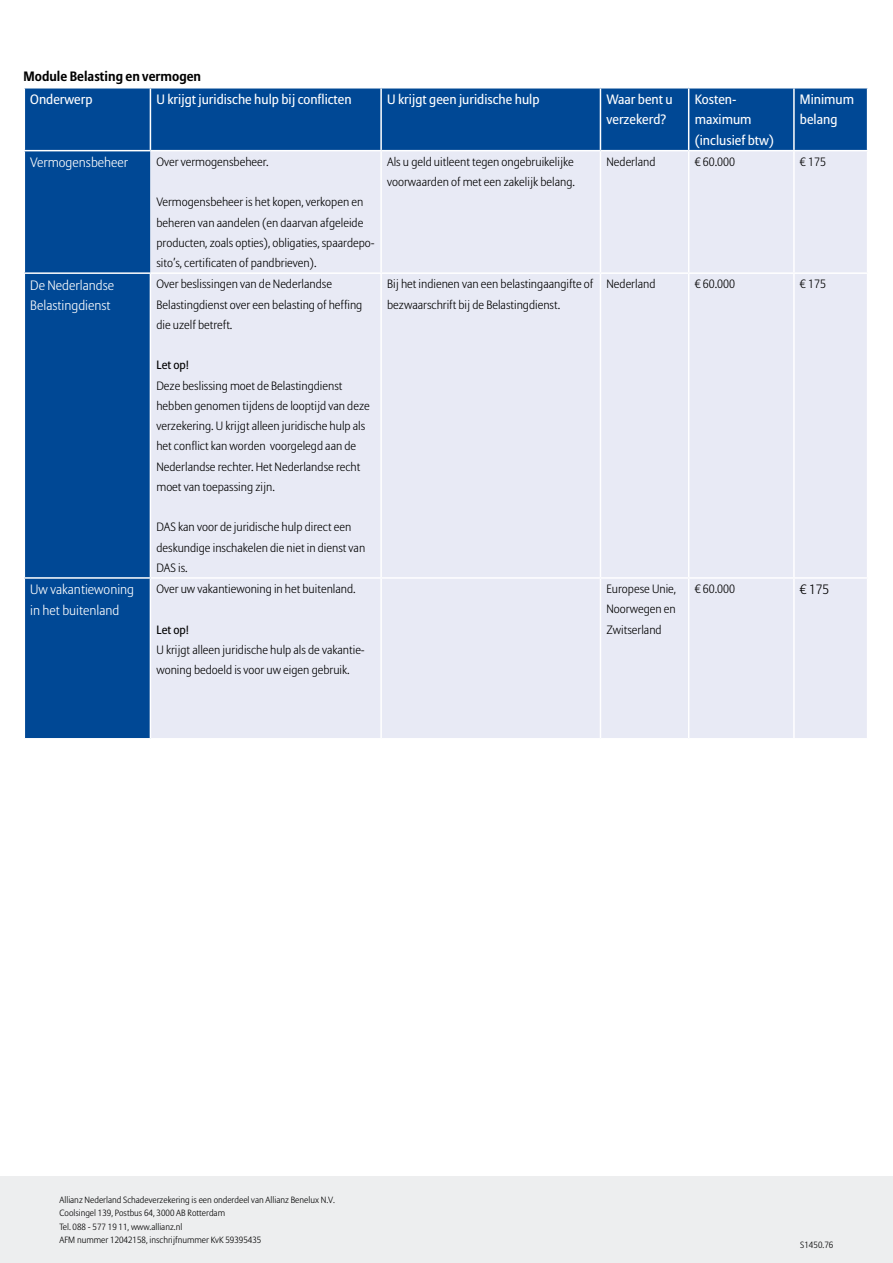
<style>
.page{position:relative;width:893px;height:1263px;background:#fff}
.page>*{position:absolute;margin:0;border:0;box-sizing:border-box;transform-origin:0 0}
.A_Body_tekst{font:13.5px/20.2px "Allianz Sans";color:#fff}
.A_Body_tekst-2{font:300 13.5px/20.2px "Allianz Sans";color:#fff}
.A_Body_tekst-3{font:700 13.5px "Allianz Sans";color:#000}
.A_Body_tekst-4{font:300 13.5px "Allianz Sans";color:#000}
.A_Body_tekst-5{font:300 12px/20.2px "Allianz Sans";color:#000}
.A_Body_tekst-6{font:12px "Allianz Sans";color:#000}
.t1{font:300 11.25px "Allianz Sans";color:#000}
.Bodytekst_7_5_13_22{font:300 9px "Allianz Sans";color:#000}
</style>
<div class="page">
<div style="left:0;top:1176px;width:893px;height:87px;background:#edeeef"></div>
<div style="left:25px;top:89px;width:842px;height:61px;background:#004895"></div>
<div style="left:25px;top:151px;width:125px;height:587px;background:#004895"></div>
<div style="left:150px;top:151px;width:717px;height:587px;background:#e8eaf5"></div>
<hr style="left:150px;top:89px;width:1px;height:61px;background:#fff">
<hr style="left:380px;top:89px;width:2px;height:61px;background:#fff">
<hr style="left:600px;top:89px;width:1px;height:61px;background:#fff">
<hr style="left:688px;top:89px;width:1px;height:61px;background:#fff">
<hr style="left:793px;top:89px;width:2px;height:61px;background:#fff">
<hr style="left:600px;top:151px;width:1px;height:121px;background:#fff">
<hr style="left:688px;top:151px;width:1px;height:121px;background:#fff">
<hr style="left:793px;top:151px;width:2px;height:121px;background:#fff">
<hr style="left:24px;top:272px;width:126px;height:2px;background:#fff">
<hr style="left:150px;top:274px;width:1px;height:303px;background:#fff">
<hr style="left:381px;top:272px;width:219px;height:2px;background:#fff">
<hr style="left:380px;top:274px;width:2px;height:303px;background:#fff">
<hr style="left:600px;top:272px;width:89px;height:2px;background:#fff">
<hr style="left:600px;top:274px;width:1px;height:303px;background:#fff">
<hr style="left:689px;top:272px;width:105px;height:2px;background:#fff">
<hr style="left:688px;top:274px;width:1px;height:303px;background:#fff">
<hr style="left:794px;top:272px;width:74px;height:2px;background:#fff">
<hr style="left:793px;top:274px;width:2px;height:303px;background:#fff">
<hr style="left:24px;top:577px;width:126px;height:2px;background:#fff">
<hr style="left:150px;top:577px;width:231px;height:2px;background:#fff">
<hr style="left:150px;top:579px;width:1px;height:159px;background:#fff">
<hr style="left:381px;top:577px;width:219px;height:2px;background:#fff">
<hr style="left:380px;top:579px;width:2px;height:159px;background:#fff">
<hr style="left:600px;top:577px;width:89px;height:2px;background:#fff">
<hr style="left:600px;top:579px;width:1px;height:159px;background:#fff">
<hr style="left:689px;top:577px;width:105px;height:2px;background:#fff">
<hr style="left:688px;top:579px;width:1px;height:159px;background:#fff">
<hr style="left:794px;top:577px;width:74px;height:2px;background:#fff">
<hr style="left:793px;top:579px;width:2px;height:159px;background:#fff">
<hr style="left:380px;top:151px;width:2px;height:121px;background:#fff">
<hr style="left:150px;top:272px;width:231px;height:2px;background:#fff">
<p class="A_Body_tekst-3" style="left:24px;top:68px;width:179px">Module Belasting en vermogen</p>
<p class="A_Body_tekst" style="left:30px;top:90px;width:64px">Onderwerp</p>
<p class="A_Body_tekst" style="left:156px;top:90px;width:197px">U krijgt juridische hulp bij conflicten</p>
<p class="A_Body_tekst" style="left:387px;top:90px;width:154px">U krijgt geen juridische hulp</p>
<p class="A_Body_tekst" style="left:606px;top:90px;width:68px">Waar bent u verzekerd?</p>
<p class="A_Body_tekst" style="left:695px;top:90px;width:58px">Kosten&shy;maximum</p>
<p class="A_Body_tekst" style="left:695px;top:130px;width:81px">(inclusief btw)</p>
<p class="A_Body_tekst" style="left:800px;top:90px;width:56px">Minimum belang</p>
<p class="A_Body_tekst-2" style="left:30px;top:153px;width:99px">Vermogensbeheer</p>
<p class="A_Body_tekst-5" style="left:156px;top:152px;width:114px">Over vermogensbeheer.</p>
<p class="A_Body_tekst-5" style="left:156px;top:193px;width:220px">Vermogensbeheer is het kopen, verkopen en beheren van aandelen (en daarvan afgeleide producten, zoals opties), obligaties, spaardepo&shy;sito’s, certificaten of pandbrieven).</p>
<p class="A_Body_tekst-2" style="left:30px;top:275px;width:85px">De Nederlandse<br>Belastingdienst</p>
<p class="A_Body_tekst-5" style="left:156px;top:275px;width:207px">Over beslissingen van de Nederlandse<br>Belastingdienst over een belasting of heffing die uzelf betreft.</p>
<p class="A_Body_tekst-6" style="left:156px;top:358px;width:34px">Let op!</p>
<p class="A_Body_tekst-5" style="left:156px;top:376px;width:215px">Deze beslissing moet de Belastingdienst hebben genomen tijdens de looptijd van deze verzekering. U krijgt alleen juridische hulp als het conflict kan worden voorgelegd aan de Nederlandse rechter. Het Nederlandse recht moet van toepassing zijn.</p>
<p class="A_Body_tekst-5" style="left:156px;top:518px;width:210px">DAS kan voor de juridische hulp direct een deskundige inschakelen die niet in dienst van<br>DAS is.</p>
<p class="A_Body_tekst-2" style="left:30px;top:580px;width:105px">Uw vakantiewoning in het buitenland</p>
<p class="A_Body_tekst-5" style="left:156px;top:579px;width:201px">Over uw vakantiewoning in het buitenland.</p>
<p class="A_Body_tekst-6" style="left:156px;top:622px;width:34px">Let op!</p>
<p class="A_Body_tekst-5" style="left:156px;top:640px;width:210px">U krijgt alleen juridische hulp als de vakantie&shy;woning bedoeld is voor uw eigen gebruik.</p>
<p class="A_Body_tekst-5" style="left:387px;top:152px;width:189px">Als u geld uitleent tegen ongebruikelijke voorwaarden of met een zakelijk belang.</p>
<p class="A_Body_tekst-5" style="left:606px;top:152px;width:51px">Nederland</p>
<p class="A_Body_tekst-5" style="left:695px;top:152px;width:42px">€ 60.000</p>
<p class="A_Body_tekst-5" style="left:800px;top:152px;width:28px">€ 175</p>
<p class="A_Body_tekst-5" style="left:387px;top:275px;width:208px">Bij het indienen van een belastingaangifte of bezwaarschrift bij de Belastingdienst.</p>
<p class="A_Body_tekst-5" style="left:606px;top:275px;width:51px">Nederland</p>
<p class="A_Body_tekst-5" style="left:695px;top:275px;width:42px">€ 60.000</p>
<p class="A_Body_tekst-5" style="left:800px;top:275px;width:28px">€ 175</p>
<p class="A_Body_tekst-5" style="left:606px;top:579px;width:71px;text-align:justify">Europese Unie, Noorwegen en Zwitserland</p>
<p class="A_Body_tekst-5" style="left:695px;top:579px;width:42px">€ 60.000</p>
<p class="A_Body_tekst-4" style="left:800px;top:581px;width:31px">€ 175</p>
<p class="Bodytekst_7_5_13_22" style="left:60px;top:1194px;width:277px">Allianz Nederland Schadeverzekering is een onderdeel van Allianz Benelux N.V.</p>
<p class="Bodytekst_7_5_13_22" style="left:60px;top:1208px;width:167px">Coolsingel 139, Postbus 64, 3000 AB Rotterdam</p>
<p class="Bodytekst_7_5_13_22" style="left:60px;top:1221px;width:124px">Tel. 088 - 577 19 11, www.allianz.nl</p>
<p class="Bodytekst_7_5_13_22" style="left:60px;top:1235px;width:203px">AFM nummer 12042158, inschrijfnummer KvK 59395435</p>
<p class="t1" style="left:60px;top:1225px;width:13px">24</p>
<p class="Bodytekst_7_5_13_22" style="left:800px;top:1239px;width:35px">S1450.76</p>
</div>
